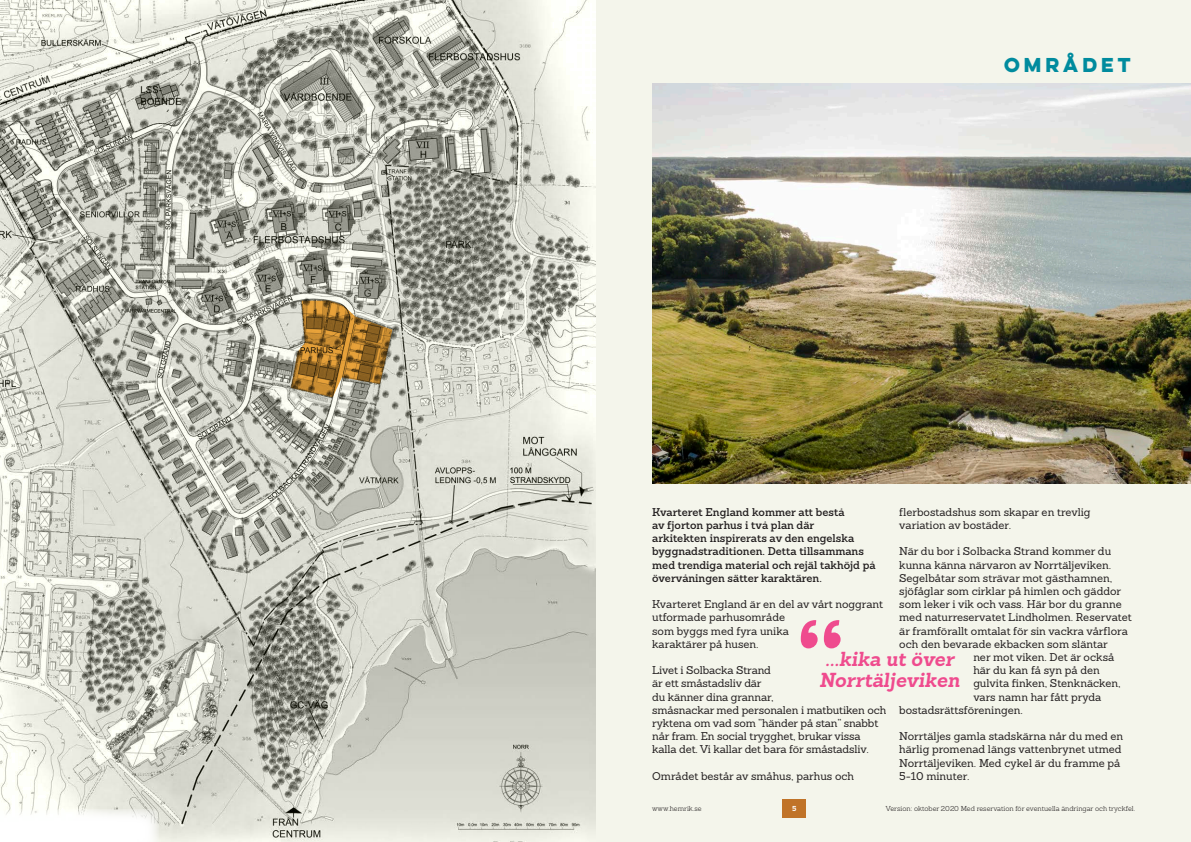
<style>
.page{position:relative;width:1191px;height:842px;background:#f4f5eb}
.page>*{position:absolute;margin:0;border:0;box-sizing:border-box;transform-origin:0 0}
.t1{font:italic 700 19.8px/21.4px "Sanchez";color:#ef4b8e;text-align:center}
.t2{font:700 18px "Lulo Clean One";color:#008b9e}
.t3{font:11px/13.2px "Sanchez";color:#231f20}
.t4{font:600 11px/13.2px "Sanchez";color:#231f20}
.t5{font:300 7px "Sanchez";color:#231f20}
.t6{font:700 7px "Sanchez";color:#fff}
</style>
<div class="page">
<img style="left:0;top:0;width:595px;height:842px">
<div style="left:0;top:809px;width:159px;height:33px;background:#fff"></div>
<svg style="left:291px;top:300px;width:101px;height:97px;background:#a98954"></svg>
<div style="left:783px;top:799px;width:23px;height:19px;background:#c07328"></div>
<svg style="left:800px;top:620px;width:40px;height:28px"></svg>
<img style="left:652px;top:84px;width:539px;height:399px">
<p class="t2" style="left:1004px;top:51px;width:132px">OMRÅDET</p>
<p class="t3" style="left:899px;top:505px;width:193px">flerbostadshus som skapar en trevlig variation av bostäder.</p>
<p class="t3" style="left:899px;top:545px;width:213px">När du bor i Solbacka Strand kommer du</p>
<p class="t3" style="left:899px;top:558px;width:213px">kunna känna närvaron av Norrtäljeviken.</p>
<p class="t3" style="left:899px;top:571px;width:215px">Segelbåtar som strävar mot gästhamnen,</p>
<p class="t3" style="left:899px;top:584px;width:223px">sjöfåglar som cirklar på himlen och gäddor</p>
<p class="t3" style="left:899px;top:597px;width:224px">som leker i vik och vass. Här bor du granne</p>
<p class="t3" style="left:899px;top:611px;width:234px">med naturreservatet Lindholmen. Reservatet</p>
<p class="t3" style="left:899px;top:624px;width:230px">är framförallt omtalat för sin vackra vårflora</p>
<p class="t3" style="left:899px;top:637px;width:210px">och den bevarade ekbacken som släntar</p>
<p class="t3" style="left:973px;top:650px;width:142px">ner mot viken. Det är också</p>
<p class="t3" style="left:973px;top:663px;width:128px">här du kan få syn på den</p>
<p class="t3" style="left:973px;top:677px;width:149px">gulvita finken, Stenknäcken,</p>
<p class="t3" style="left:973px;top:690px;width:130px">vars namn har fått pryda</p>
<p class="t3" style="left:899px;top:703px;width:125px">bostadsrättsföreningen.</p>
<p class="t3" style="left:899px;top:729px;width:225px">Norrtäljes gamla stadskärna når du med en härlig promenad längs vattenbrynet utmed Norrtäljeviken. Med cykel är du framme på 5-10 minuter.</p>
<p class="t4" style="left:652px;top:505px;width:225px">Kvarteret England kommer att bestå<br>av fjorton parhus i två plan där<br>arkitekten inspirerats av den engelska byggnadstraditionen. Detta tillsammans med trendiga material och rejäl takhöjd på övervåningen sätter karaktären.</p>
<p class="t3" style="left:652px;top:597px;width:232px">Kvarteret England är en del av vårt noggrant utformade parhusområde<br>som byggs med fyra unika<br>karaktärer på husen.</p>
<p class="t3" style="left:652px;top:663px;width:235px">Livet i Solbacka Strand<br>är ett småstadsliv där<br>du känner dina grannar,<br>småsnackar med personalen i matbutiken och ryktena om vad som ”händer på stan” snabbt når fram. En social trygghet, brukar vissa kalla det. Vi kallar det bara för småstadsliv.</p>
<p class="t3" style="left:652px;top:769px;width:203px">Området består av småhus, parhus och</p>
<p class="t1" style="left:819px;top:648px;width:142px">...kika ut över<br>Norrtäljeviken</p>
<p class="t5" style="left:652px;top:804px;width:51px">www.hemrik.se</p>
<p class="t6" style="left:792px;top:804px;width:6px">5</p>
<p class="t5" style="left:886px;top:804px;width:251px">Version: oktober 2020 Med reservation för eventuella ändringar och tryckfel.</p>
</div>
